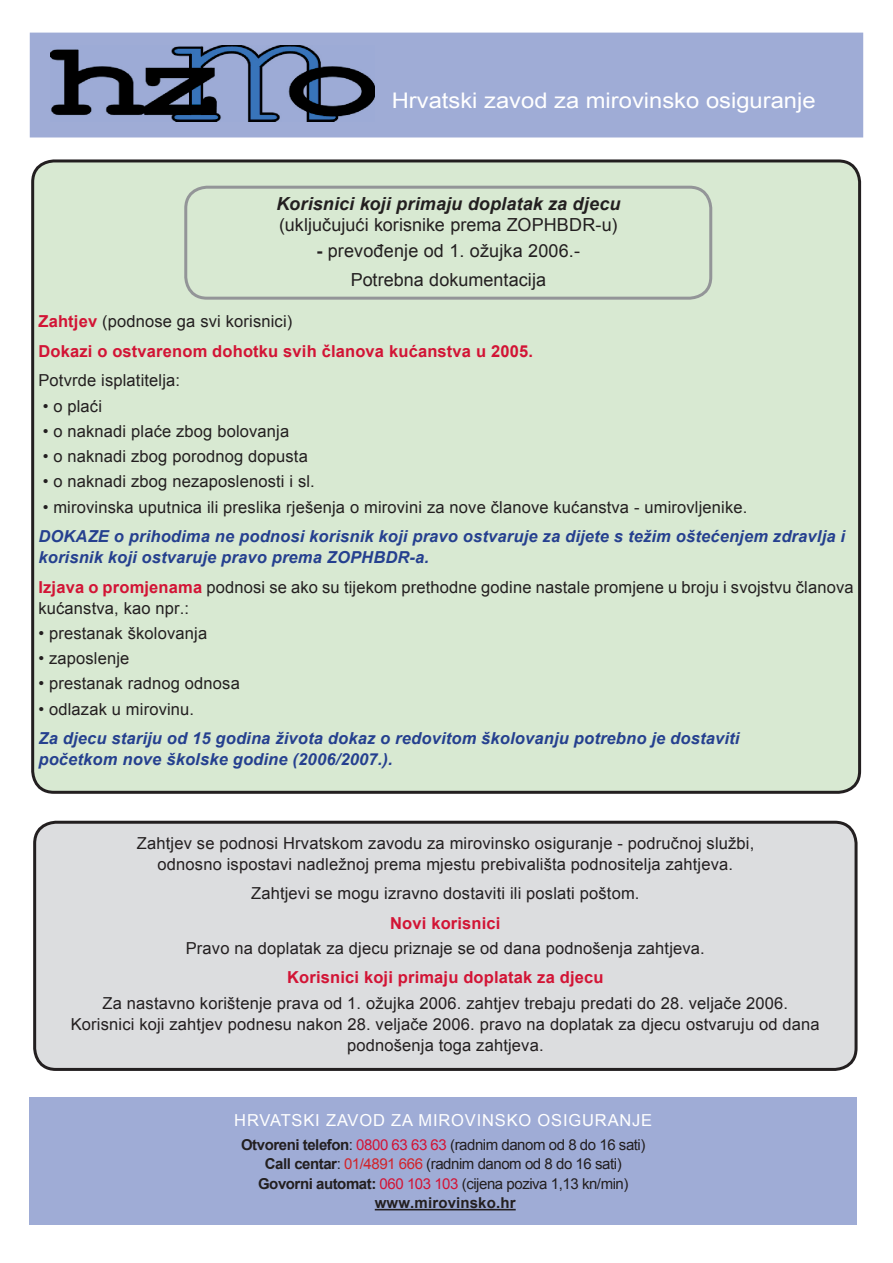
<style>
.page{position:relative;width:893px;height:1263px;background:#fff}
.page>*{position:absolute;margin:0;border:0;box-sizing:border-box;transform-origin:0 0}
.t1{font:21.45px "Arial";color:#fff;scale:1.1 1}
.t2{font:18px/29.5px "Arial";letter-spacing:.005em;color:#231f20;text-align:center}
.t3{font:italic 700 18px "Arial";letter-spacing:.01em;color:#231f20}
.t4{font:16.5px/21px "Arial";letter-spacing:.01em;color:#231f20;text-align:center}
.t5{font:italic 700 16.5px/21px "Arial";letter-spacing:.01em;color:#25408f}
.t6{font:700 16.5px/29.5px "Arial";letter-spacing:.01em;color:#d21435}
.t7{font:16.5px "Arial";letter-spacing:.05em;color:#fff}
.t8{font:15px/19.5px "Arial";letter-spacing:-.03em;color:#231f20;text-align:center}
.s1{font-weight:700}
.s2{font-weight:400;color:#231f20}
.s3{font-weight:700;color:#d21435}
.s4{color:#d21435}
.s5{color:#d1232a}
</style>
<div class="page">
<div style="left:30px;top:1097px;width:827px;height:128px;background:#9facd6"></div>
<hr style="left:375px;top:1209px;width:141px;height:1px;background:#231f20">
<div style="left:33px;top:161px;width:827px;height:631px;background:#d8e9d2;border-radius:21px"></div>
<div style="left:31px;top:159px;width:830px;height:635px;border:3px solid #231f20;border-radius:21px"></div>
<div style="left:184px;top:186px;width:528px;height:114px;border:3px solid #939598;border-radius:21px"></div>
<div style="left:35px;top:822px;width:821px;height:247px;background:#dcdddf;border-radius:21px"></div>
<div style="left:33px;top:821px;width:824px;height:250px;border:3px solid #231f20;border-radius:21px"></div>
<div style="left:30px;top:33px;width:833px;height:104px;background:#9facd6"></div>
<img style="left:51px;top:45px;width:324px;height:76px">
<h1 class="t1" style="left:392px;top:87px;width:387px">Hrvatski zavod za mirovinsko osiguranje</h1>
<p class="t3" style="left:277px;top:192px;width:345px">Korisnici koji primaju doplatak za djecu</p>
<p class="t2" style="left:279px;top:210px;width:340px">(uključujući korisnike prema ZOPHBDR-u)</p>
<p class="t2" style="left:316px;top:236px;width:265px"><span class="s1">-</span> prevođenje od 1. ožujka 2006.-<br>Potrebna dokumentacija</p>
<p class="t6" style="left:38px;top:307px;width:496px">Zahtjev <span class="s2">(podnose ga svi korisnici)<br></span>Dokazi o ostvarenom dohotku svih članova kućanstva u 2005.</p>
<p class="t4" style="left:38px;top:370px;width:143px">Potvrde isplatitelja:</p>
<p class="t4" style="left:43px;top:395px;width:61px">• o plaći</p>
<p class="t4" style="left:43px;top:421px;width:248px">• o naknadi plaće zbog bolovanja</p>
<p class="t4" style="left:43px;top:446px;width:267px">• o naknadi zbog porodnog dopusta</p>
<p class="t4" style="left:43px;top:471px;width:274px">• o naknadi zbog nezaposlenosti i sl.</p>
<p class="t4" style="left:43px;top:496px;width:706px">• mirovinska uputnica ili preslika rješenja o mirovini za nove članove kućanstva - umirovljenike.</p>
<p class="t5" style="left:38px;top:526px;width:808px">DOKAZE o prihodima ne podnosi korisnik koji pravo ostvaruje za dijete s težim oštećenjem zdravlja i korisnik koji ostvaruje pravo prema ZOPHBDR-a.</p>
<p class="t4" style="left:38px;top:576px;width:817px;text-align:left"><span class="s3">Izjava o promjenama</span> podnosi se ako su tijekom prethodne godine nastale promjene u broju i svojstvu članova kućanstva, kao npr.:</p>
<p class="t4" style="left:38px;top:623px;width:170px">• prestanak školovanja</p>
<p class="t4" style="left:38px;top:648px;width:93px">• zaposlenje</p>
<p class="t4" style="left:38px;top:673px;width:203px">• prestanak radnog odnosa</p>
<p class="t4" style="left:38px;top:698px;width:157px">• odlazak u mirovinu.</p>
<p class="t5" style="left:38px;top:728px;width:702px">Za djecu stariju od 15 godina života dokaz o redovitom školovanju potrebno je dostaviti početkom nove školske godine (2006/2007.).</p>
<p class="t4" style="left:137px;top:832px;width:619px">Zahtjev se podnosi Hrvatskom zavodu za mirovinsko osiguranje - područnoj službi, odnosno ispostavi nadležnoj prema mjestu prebivališta podnositelja zahtjeva.</p>
<p class="t4" style="left:251px;top:883px;width:390px">Zahtjevi se mogu izravno dostaviti ili poslati poštom.</p>
<p class="t6" style="left:390px;top:908px;width:112px">Novi korisnici</p>
<p class="t4" style="left:186px;top:938px;width:521px">Pravo na doplatak za djecu priznaje se od dana podnošenja zahtjeva.</p>
<p class="t6" style="left:287px;top:963px;width:318px">Korisnici koji primaju doplatak za djecu</p>
<p class="t4" style="left:71px;top:992px;width:750px">Za nastavno korištenje prava od 1. ožujka 2006. zahtjev trebaju predati do 28. veljače 2006.<br>Korisnici koji zahtjev podnesu nakon 28. veljače 2006. pravo na doplatak za djecu ostvaruju od dana podnošenja toga zahtjeva.</p>
<p class="t7" style="left:234px;top:1109px;width:419px">HRVATSKI ZAVOD ZA MIROVINSKO OSIGURANJE</p>
<p class="t8" style="left:241px;top:1135px;width:406px"><span class="s1">Otvoreni telefon</span>: <span class="s4">0800 63 63 63</span> (radnim danom od 8 do 16 sati)<br><span class="s1">Call centar</span>: <span class="s5">01/4891 666</span> (radnim danom od 8 do 16 sati)<br><span class="s1">Govorni automat:</span> <span class="s4">060 103 103</span> (cijena poziva 1,13 kn/min) <span class="s1">www.mirovinsko.hr</span></p>
</div>
